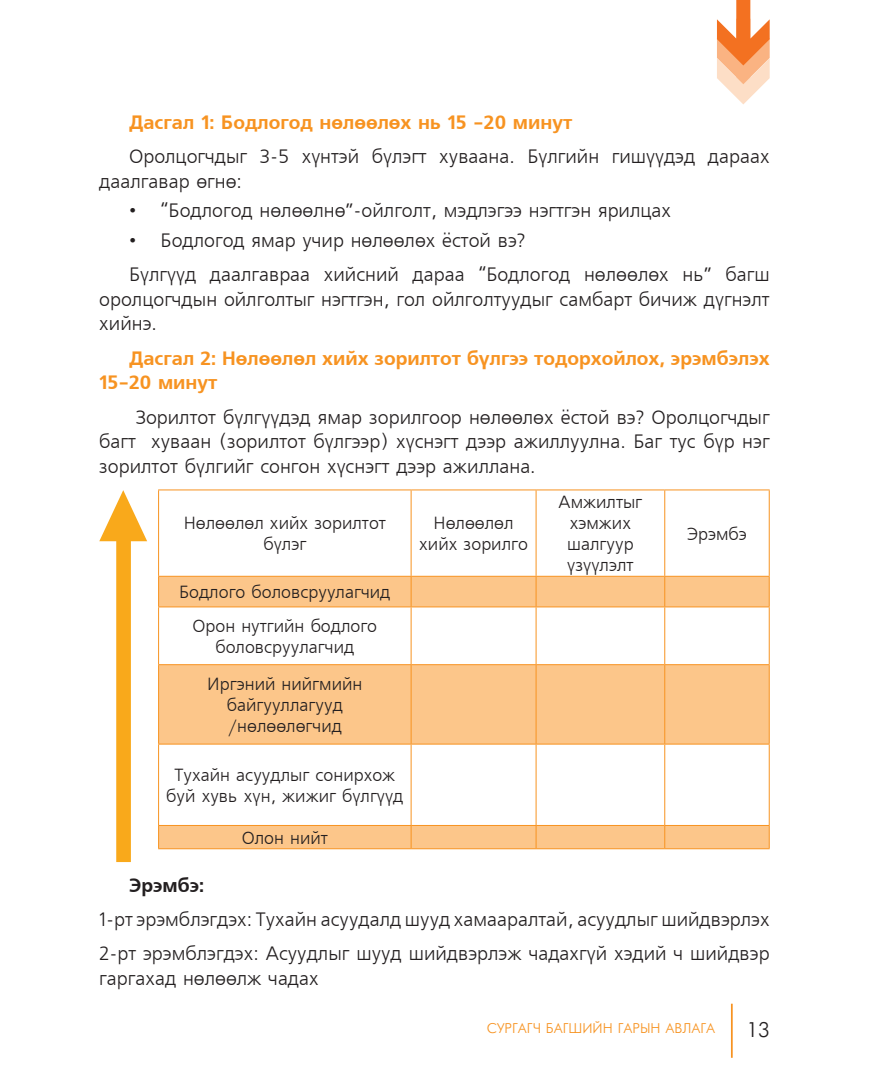
<style>
.page{position:relative;width:869px;height:1092px;background:#fff}
.page>*{position:absolute;margin:0;border:0;box-sizing:border-box;transform-origin:0 0}
.t1{font:21px "Mogul Futuris";color:#231f20}
.undsen_text{font:19.25px/24.5px "Mogul Freeset";color:#231f20}
.undsen_text-2{font:700 19.25px/24.5px "Mogul Freeset";color:#f79321}
.undsen_text-3{font:700 19.25px "Mogul Freeset";color:#231f20}
.t2{font:17.5px/21px "Mogul Freeset";color:#231f20;text-align:center}
.t3{font:14px "Mogul Futuris";color:#f79321}
</style>
<div class="page">
<hr style="left:730px;top:1003px;width:2px;height:54px;background:#f79321">
<svg style="left:716px;top:0;width:53px;height:104px"></svg>
<svg style="left:159px;top:577px;width:609px;height:271px"></svg>
<hr style="left:158px;top:489px;width:253px;height:1px;background:#f79321">
<hr style="left:158px;top:490px;width:1px;height:86px;background:#f79321">
<hr style="left:411px;top:489px;width:125px;height:1px;background:#f79321">
<hr style="left:410px;top:490px;width:1px;height:86px;background:#f79321">
<hr style="left:536px;top:489px;width:128px;height:1px;background:#f79321">
<hr style="left:535px;top:490px;width:1px;height:86px;background:#f79321">
<hr style="left:664px;top:489px;width:105px;height:1px;background:#f79321">
<hr style="left:664px;top:490px;width:1px;height:86px;background:#f79321">
<hr style="left:768px;top:490px;width:1px;height:86px;background:#f79321">
<hr style="left:158px;top:576px;width:253px;height:1px;background:#f79321">
<hr style="left:158px;top:576px;width:1px;height:30px;background:#f79321">
<hr style="left:411px;top:576px;width:125px;height:1px;background:#f79321">
<hr style="left:410px;top:576px;width:1px;height:30px;background:#f79321">
<hr style="left:536px;top:576px;width:128px;height:1px;background:#f79321">
<hr style="left:535px;top:576px;width:1px;height:30px;background:#f79321">
<hr style="left:664px;top:576px;width:105px;height:1px;background:#f79321">
<hr style="left:664px;top:576px;width:1px;height:30px;background:#f79321">
<hr style="left:768px;top:576px;width:1px;height:30px;background:#f79321">
<hr style="left:158px;top:606px;width:253px;height:1px;background:#f79321">
<hr style="left:158px;top:607px;width:1px;height:57px;background:#f79321">
<hr style="left:411px;top:606px;width:125px;height:1px;background:#f79321">
<hr style="left:410px;top:607px;width:1px;height:57px;background:#f79321">
<hr style="left:536px;top:606px;width:128px;height:1px;background:#f79321">
<hr style="left:535px;top:607px;width:1px;height:57px;background:#f79321">
<hr style="left:664px;top:606px;width:105px;height:1px;background:#f79321">
<hr style="left:664px;top:607px;width:1px;height:57px;background:#f79321">
<hr style="left:768px;top:607px;width:1px;height:57px;background:#f79321">
<hr style="left:158px;top:664px;width:253px;height:1px;background:#f79321">
<hr style="left:158px;top:665px;width:1px;height:78px;background:#f79321">
<hr style="left:411px;top:664px;width:125px;height:1px;background:#f79321">
<hr style="left:410px;top:665px;width:1px;height:78px;background:#f79321">
<hr style="left:536px;top:664px;width:128px;height:1px;background:#f79321">
<hr style="left:535px;top:665px;width:1px;height:78px;background:#f79321">
<hr style="left:664px;top:664px;width:105px;height:1px;background:#f79321">
<hr style="left:664px;top:665px;width:1px;height:78px;background:#f79321">
<hr style="left:768px;top:665px;width:1px;height:78px;background:#f79321">
<hr style="left:158px;top:743px;width:253px;height:1px;background:#f79321">
<hr style="left:158px;top:744px;width:1px;height:81px;background:#f79321">
<hr style="left:411px;top:743px;width:125px;height:1px;background:#f79321">
<hr style="left:410px;top:744px;width:1px;height:81px;background:#f79321">
<hr style="left:536px;top:743px;width:128px;height:1px;background:#f79321">
<hr style="left:535px;top:744px;width:1px;height:81px;background:#f79321">
<hr style="left:664px;top:743px;width:105px;height:1px;background:#f79321">
<hr style="left:664px;top:744px;width:1px;height:81px;background:#f79321">
<hr style="left:768px;top:744px;width:1px;height:81px;background:#f79321">
<hr style="left:158px;top:825px;width:253px;height:1px;background:#f79321">
<svg style="left:158px;top:825px;width:1px;height:23px"></svg>
<hr style="left:411px;top:825px;width:125px;height:1px;background:#f79321">
<svg style="left:410px;top:826px;width:1px;height:22px"></svg>
<hr style="left:536px;top:825px;width:128px;height:1px;background:#f79321">
<svg style="left:535px;top:826px;width:1px;height:22px"></svg>
<hr style="left:664px;top:825px;width:105px;height:1px;background:#f79321">
<svg style="left:664px;top:825px;width:1px;height:23px"></svg>
<svg style="left:768px;top:826px;width:1px;height:22px"></svg>
<hr style="left:158px;top:848px;width:253px;height:1px;background:#f79321">
<hr style="left:411px;top:848px;width:125px;height:1px;background:#f79321">
<hr style="left:536px;top:848px;width:128px;height:1px;background:#f79321">
<hr style="left:664px;top:848px;width:105px;height:1px;background:#f79321">
<svg style="left:99px;top:490px;width:48px;height:372px"></svg>
<p class="undsen_text-2" style="left:129px;top:110px;width:444px">Дасгал 1: Бодлогод нөлөөлөх нь 15 -20 минут</p>
<p class="undsen_text" style="left:99px;top:145px;width:671px;text-indent:30px">Оролцогчдыг 3-5 хүнтэй бүлэгт хуваана. Бүлгийн гишүүдэд дараах даалгавар өгнө:</p>
<p class="undsen_text" style="left:129px;top:199px;width:543px">• “Бодлогод нөлөөлнө”-ойлголт, мэдлэгээ нэгтгэн ярилцах</p>
<p class="undsen_text" style="left:129px;top:229px;width:397px">• Бодлогод ямар учир нөлөөлөх ёстой вэ?</p>
<p class="undsen_text" style="left:99px;top:263px;width:671px;text-align:justify;text-indent:30px">Бүлгүүд даалгавраа хийсний дараа “Бодлогод нөлөөлөх нь” багш оролцогчдын ойлголтыг нэгтгэн, гол ойлголтуудыг самбарт бичиж дүгнэлт хийнэ.</p>
<p class="undsen_text-2" style="left:99px;top:346px;width:671px;text-indent:30px">Дасгал 2: Нөлөөлөл хийх зорилтот бүлгээ тодорхойлох, эрэмбэлэх<br>15-20 минут</p>
<p class="undsen_text" style="left:99px;top:405px;width:671px;text-align:justify;text-indent:37px">Зорилтот бүлгүүдэд ямар зорилгоор нөлөөлөх ёстой вэ? Оролцогчдыг багт хуваан (зорилтот бүлгээр) хүснэгт дээр ажиллуулна. Баг тус бүр нэг зорилтот бүлгийг сонгон хүснэгт дээр ажиллана.</p>
<p class="t2" style="left:184px;top:513px;width:203px">Нөлөөлөл хийх зорилтот бүлэг</p>
<p class="t2" style="left:419px;top:513px;width:110px">Нөлөөлөл хийх зорилго</p>
<p class="t2" style="left:558px;top:492px;width:85px">Амжилтыг хэмжих шалгуур үзүүлэлт</p>
<p class="t2" style="left:686px;top:524px;width:61px">Эрэмбэ</p>
<p class="t2" style="left:179px;top:582px;width:213px">Бодлого боловсруулагчид</p>
<p class="t2" style="left:192px;top:616px;width:186px">Орон нутгийн бодлого боловсруулагчид</p>
<p class="t2" style="left:207px;top:674px;width:156px">Иргэний нийгмийн байгууллагууд</p>
<p class="t2" style="left:228px;top:716px;width:116px">/нөлөөлөгчид</p>
<p class="t2" style="left:166px;top:765px;width:239px">Тухайн асуудлыг сонирхож буй хувь хүн, жижиг бүлгүүд</p>
<p class="t2" style="left:242px;top:828px;width:88px">Олон нийт</p>
<p class="undsen_text-3" style="left:129px;top:873px;width:76px">Эрэмбэ:</p>
<p class="undsen_text" style="left:99px;top:908px;width:671px">1-рт эрэмблэгдэх: Тухайн асуудалд шууд хамааралтай, асуудлыг шийдвэрлэх</p>
<p class="undsen_text" style="left:99px;top:942px;width:671px">2-рт эрэмблэгдэх: Асуудлыг шууд шийдвэрлэж чадахгүй хэдий ч шийдвэр гаргахад нөлөөлж чадах</p>
<p class="t3" style="left:486px;top:1021px;width:230px">СУРГАГЧ БАГШИЙН ГАРЫН АВЛАГА</p>
<p class="t1" style="left:746px;top:1018px;width:25px">13</p>
</div>
